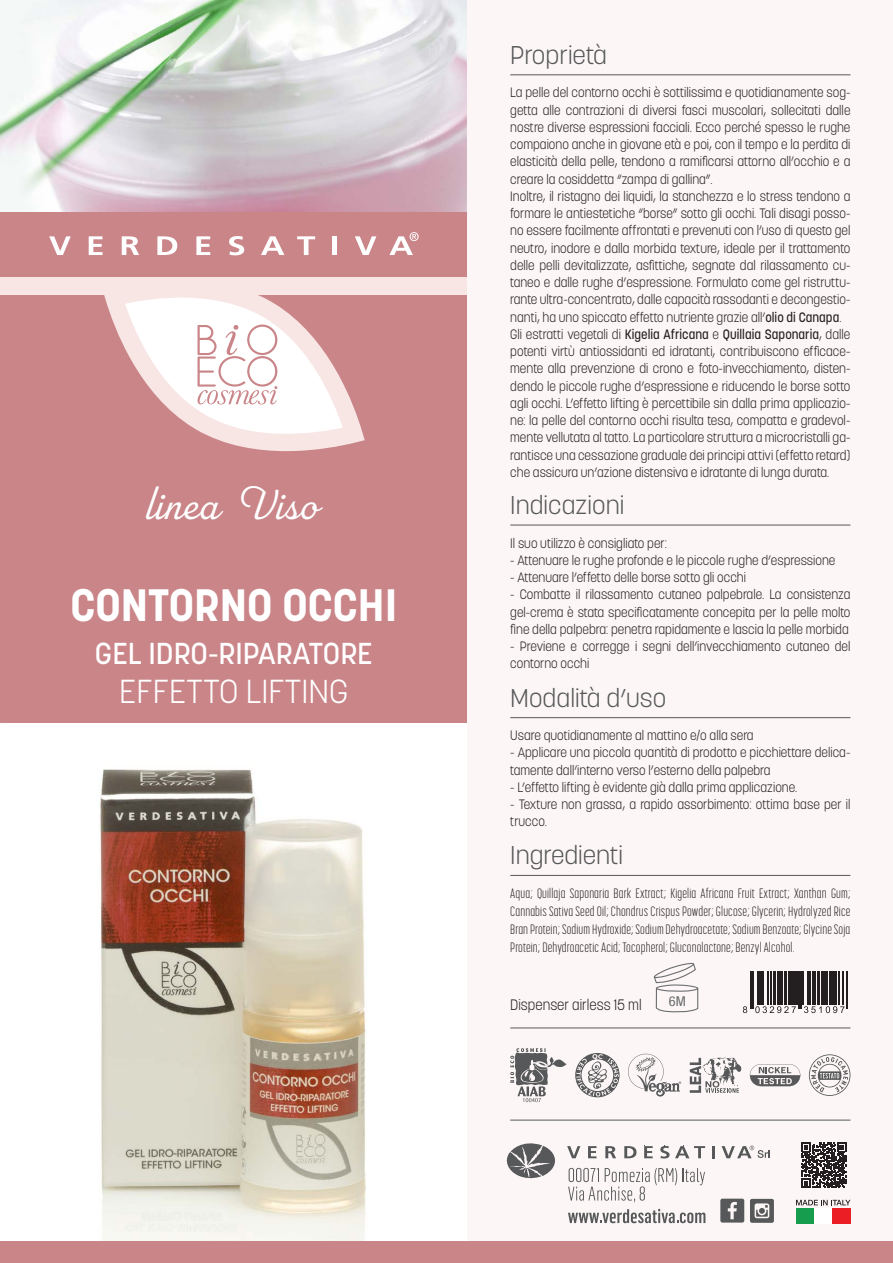
<style>
.page{position:relative;width:893px;height:1263px;background:#fff}
.page>*{position:absolute;margin:0;border:0;box-sizing:border-box;transform-origin:0 0}
.t1{font:300 46.5px "Parkside";color:#fff}
.t2{font:700 45px "Korolev";color:#fff}
.t3{font:300 33px "Korolev";color:#fff}
.t4{font:500 30px "Korolev";color:#fff}
.t5{font:300 25.5px "Korolev";color:#57585a}
.t6{font:300 15px "Korolev";color:#231f20;scale:.92 1}
.t7{font:condensed 13.65px "Helvetica Neue LT Std";color:#6c6d70;scale:1.06 1}
.t8{font:300 13.5px/17.2px "Korolev";color:#231f20;scale:.92 1}
.t9{font:300 13.5px/18px "Korolev Compressed";letter-spacing:.01em;color:#231f20;text-align:justify}
.s1{font-weight:500}
</style>
<div class="page">
<img style="left:0;top:0;width:467px;height:213px">
<div style="left:0;top:213px;width:468px;height:510px;background:#ca8589"></div>
<img style="left:29px;top:769px;width:409px;height:473px">
<div style="left:0;top:277px;width:468px;height:17px;background:#f8e6e5"></div>
<svg style="left:103px;top:294px;width:262px;height:157px"></svg>
<svg style="left:196px;top:236px;width:14px;height:19px"></svg>
<svg style="left:229px;top:236px;width:15px;height:19px"></svg>
<svg style="left:261px;top:236px;width:23px;height:19px"></svg>
<svg style="left:297px;top:236px;width:18px;height:19px"></svg>
<hr style="left:333px;top:236px;width:4px;height:19px;background:#fff">
<svg style="left:355px;top:236px;width:21px;height:19px"></svg>
<svg style="left:389px;top:232px;width:30px;height:23px"></svg>
<svg style="left:49px;top:236px;width:22px;height:19px"></svg>
<svg style="left:89px;top:236px;width:14px;height:19px"></svg>
<svg style="left:122px;top:236px;width:17px;height:19px"></svg>
<svg style="left:157px;top:236px;width:20px;height:19px"></svg>
<div style="left:468px;top:0;width:425px;height:1263px;background:#fcf7f6"></div>
<hr style="left:510px;top:74px;width:340px;height:1px;background:#57585a">
<hr style="left:510px;top:717px;width:340px;height:1px;background:#57585a">
<hr style="left:510px;top:525px;width:340px;height:1px;background:#57585a">
<hr style="left:510px;top:875px;width:340px;height:1px;background:#57585a">
<div style="left:0;top:1242px;width:893px;height:21px;background:#ca8589"></div>
<svg style="left:503px;top:962px;width:347px;height:280px"></svg>
<h1 class="t1" style="left:145px;top:476px;width:174px">linea Viso</h1>
<h2 class="t2" style="left:70px;top:576px;width:328px">CONTORNO OCCHI</h2>
<h3 class="t4" style="left:95px;top:635px;width:279px">GEL IDRO-RIPARATORE</h3>
<h3 class="t3" style="left:119px;top:671px;width:231px">EFFETTO LIFTING</h3>
<h3 class="t5" style="left:510px;top:39px;width:98px">Proprietà</h3>
<p class="t8" style="left:510px;top:84px;width:371px">La pelle del contorno occhi è sottilissima e quotidianamente sog&shy;getta alle contrazioni di diversi fasci muscolari, sollecitati dalle nostre diverse espressioni facciali. Ecco perché spesso le rughe compaiono anche in giovane età e poi, con il tempo e la perdita di elasticità della pelle, tendono a ramificarsi attorno all’occhio e a creare la cosiddetta “zampa di gallina”.<br>Inoltre, il ristagno dei liquidi, la stanchezza e lo stress tendono a formare le antiestetiche “borse” sotto gli occhi. Tali disagi posso&shy;no essere facilmente affrontati e prevenuti con l’uso di questo gel neutro, inodore e dalla morbida texture, ideale per il trattamento delle pelli devitalizzate, asfittiche, segnate dal rilassamento cu&shy;taneo e dalle rughe d’espressione. Formulato come gel ristruttu&shy;rante ultra-concentrato, dalle capacità rassodanti e decongestio&shy;nanti, ha uno spiccato effetto nutriente grazie all’<span class="s1">olio di Canapa</span>.<br>Gli estratti vegetali di <span class="s1">Kigelia Africana</span> e <span class="s1">Quillaia Saponaria</span>, dalle potenti virtù antiossidanti ed idratanti, contribuiscono efficace&shy;mente alla prevenzione di crono e foto-invecchiamento, disten&shy;dendo le piccole rughe d’espressione e riducendo le borse sotto agli occhi. L’effetto lifting è percettibile sin dalla prima applicazio&shy;ne: la pelle del contorno occhi risulta tesa, compatta e gradevol&shy;mente vellutata al tatto. La particolare struttura a microcristalli ga&shy;rantisce una cessazione graduale dei principi attivi (effetto retard) che assicura un’azione distensiva e idratante di lunga durata.</p>
<h3 class="t5" style="left:510px;top:489px;width:116px">Indicazioni</h3>
<p class="t8" style="left:510px;top:534px;width:172px">Il suo utilizzo è consigliato per:</p>
<p class="t8" style="left:510px;top:551px;width:355px">- Attenuare le rughe profonde e le piccole rughe d’espressione</p>
<p class="t8" style="left:510px;top:569px;width:258px">- Attenuare l’effetto delle borse sotto gli occhi</p>
<p class="t8" style="left:510px;top:586px;width:371px;text-align:justify">- Combatte il rilassamento cutaneo palpebrale. La consistenza gel-crema è stata specificatamente concepita per la pelle molto fine della palpebra: penetra rapidamente e lascia la pelle morbida</p>
<p class="t8" style="left:510px;top:638px;width:371px">- Previene e corregge i segni dell’invecchiamento cutaneo del contorno occhi</p>
<h3 class="t5" style="left:510px;top:681px;width:157px">Modalità d’uso</h3>
<p class="t8" style="left:510px;top:727px;width:266px">Usare quotidianamente al mattino e/o alla sera</p>
<p class="t8" style="left:510px;top:744px;width:371px">- Applicare una piccola quantità di prodotto e picchiettare delica&shy;tamente dall’interno verso l’esterno della palpebra</p>
<p class="t8" style="left:510px;top:778px;width:314px">- L’effetto lifting è evidente già dalla prima applicazione.</p>
<p class="t8" style="left:510px;top:796px;width:371px">- Texture non grassa, a rapido assorbimento: ottima base per il trucco.</p>
<h3 class="t5" style="left:510px;top:839px;width:114px">Ingredienti</h3>
<p class="t9" style="left:510px;top:884px;width:342px">Aqua; Quillaja Saponaria Bark Extract; Kigelia Africana Fruit Extract; Xanthan Gum; Cannabis Sativa Seed Oil; Chondrus Crispus Powder; Glucose; Glycerin; Hydrolyzed Rice Bran Protein; Sodium Hydroxide; Sodium Dehydroacetate; Sodium Benzoate; Glycine Soja Protein; Dehydroacetic Acid; Tocopherol; Gluconolactone; Benzyl Alcohol.</p>
<p class="t6" style="left:510px;top:995px;width:144px">Dispenser airless 15 ml</p>
<p class="t7" style="left:669px;top:994px;width:18px">6M</p>
</div>
